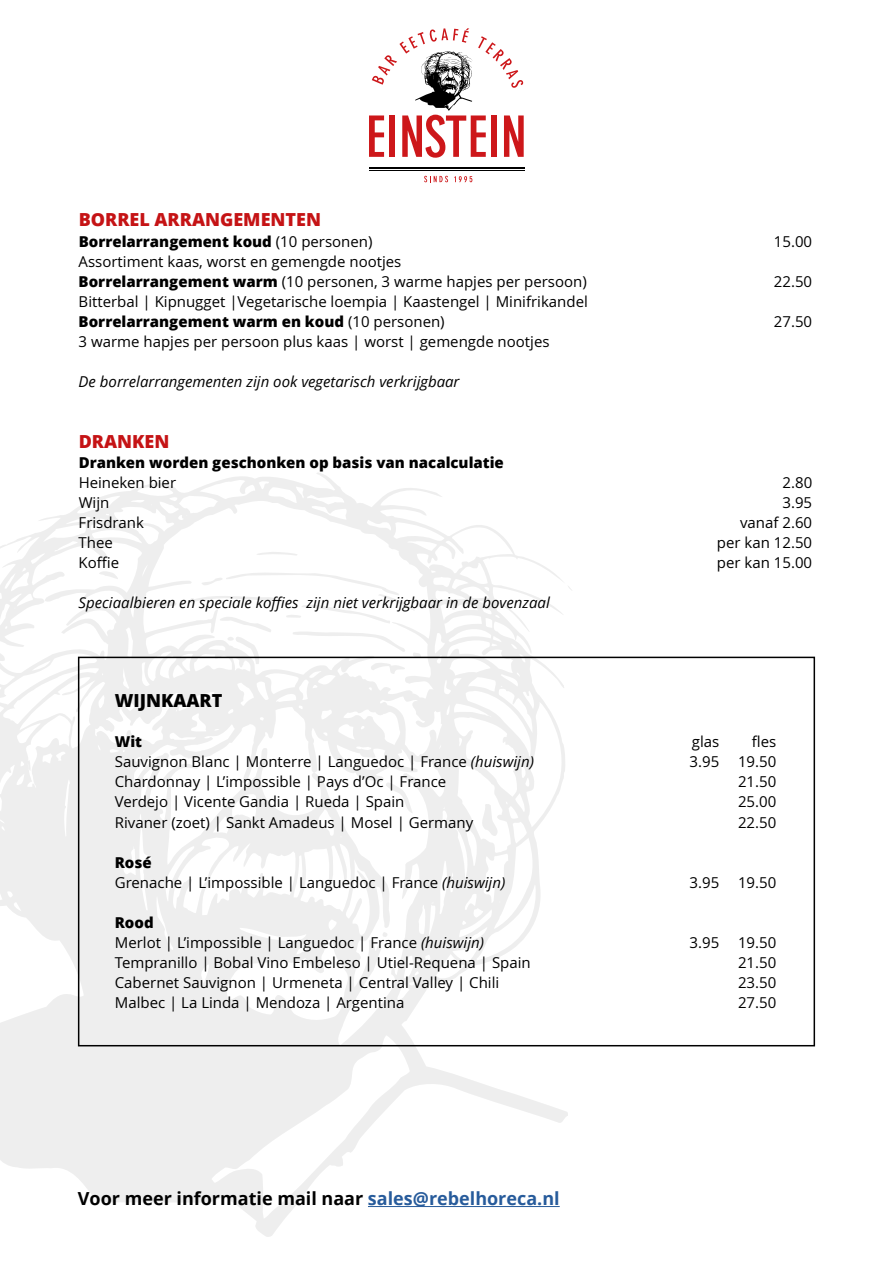
<style>
.page{position:relative;width:893px;height:1263px;background:#fff}
.page>*{position:absolute;margin:0;border:0;box-sizing:border-box;transform-origin:0 0}
.t1{font:700 18px "Open Sans";color:#000}
.t2{font:800 18px "Open Sans";color:#c51315}
.t3{font:800 18px "Open Sans";color:#000}
.t4{font:15px/20.1px "Open Sans";color:#000}
.t5{font:italic 15px "Open Sans";color:#000}
.t6{font:800 15px "Open Sans";color:#000}
.s1{font-weight:400}
.s2{font-weight:800}
.s3{font-style:italic}
.s4{color:#275b9b}
</style>
<div class="page">
<svg style="left:424px;top:176px;width:24px;height:6px"></svg>
<svg style="left:454px;top:176px;width:18px;height:6px"></svg>
<hr style="left:369px;top:167px;width:155px;height:2px;background:#000">
<hr style="left:369px;top:170px;width:155px;height:1px;background:#000">
<svg style="left:369px;top:28px;width:155px;height:130px"></svg>
<svg style="left:0;top:473px;width:568px;height:764px"></svg>
<svg style="left:256px;top:552px;width:42px;height:4px"></svg>
<svg style="left:99px;top:570px;width:19px;height:9px"></svg>
<svg style="left:189px;top:568px;width:236px;height:107px"></svg>
<svg style="left:162px;top:762px;width:37px;height:22px"></svg>
<svg style="left:386px;top:782px;width:27px;height:31px"></svg>
<svg style="left:477px;top:803px;width:24px;height:34px"></svg>
<svg style="left:259px;top:873px;width:4px;height:13px"></svg>
<svg style="left:382px;top:932px;width:6px;height:5px"></svg>
<div style="left:78px;top:657px;width:737px;height:389px;border:2px solid #000"></div>
<hr style="left:368px;top:1206px;width:192px;height:1px;background:#275b9b">
<p class="t2" style="left:79px;top:206px;width:244px">BORREL ARRANGEMENTEN</p>
<p class="t6" style="left:79px;top:230px;width:295px">Borrelarrangement koud <span class="s1">(10 personen)</span></p>
<p class="t4" style="left:774px;top:231px;width:40px">15.00</p>
<p class="t4" style="left:79px;top:251px;width:510px">Assortiment kaas, worst en gemengde nootjes<br><span class="s2">Borrelarrangement warm</span> (10 personen, 3 warme hapjes per persoon)</p>
<p class="t4" style="left:774px;top:271px;width:40px">22.50</p>
<p class="t4" style="left:79px;top:292px;width:511px">Bitterbal | Kipnugget |Vegetarische loempia | Kaastengel | Minifrikandel<br><span class="s2">Borrelarrangement warm en koud</span> (10 personen)</p>
<p class="t4" style="left:79px;top:332px;width:472px">3 warme hapjes per persoon plus kaas | worst | gemengde nootjes</p>
<p class="t5" style="left:79px;top:371px;width:382px">De borrelarrangementen zijn ook vegetarisch verkrijgbaar</p>
<p class="t4" style="left:774px;top:312px;width:40px">27.50</p>
<p class="t2" style="left:79px;top:427px;width:92px">DRANKEN</p>
<p class="t6" style="left:79px;top:451px;width:427px">Dranken worden geschonken op basis van nacalculatie</p>
<p class="t4" style="left:79px;top:472px;width:99px">Heineken bier</p>
<p class="t4" style="left:782px;top:472px;width:31px">2.80</p>
<p class="t4" style="left:79px;top:493px;width:32px">Wijn</p>
<p class="t4" style="left:782px;top:493px;width:31px">3.95</p>
<p class="t4" style="left:79px;top:513px;width:67px">Frisdrank</p>
<p class="t4" style="left:740px;top:513px;width:74px">vanaf 2.60</p>
<p class="t4" style="left:79px;top:533px;width:36px">Thee</p>
<p class="t4" style="left:717px;top:533px;width:97px">per kan 12.50</p>
<p class="t4" style="left:79px;top:553px;width:42px">Koffie</p>
<p class="t4" style="left:717px;top:553px;width:97px">per kan 15.00</p>
<p class="t5" style="left:79px;top:593px;width:473px">Speciaalbieren en speciale koffies zijn niet verkrijgbaar in de bovenzaal</p>
<p class="t3" style="left:115px;top:687px;width:109px">WIJNKAART</p>
<p class="t6" style="left:115px;top:730px;width:29px">Wit</p>
<p class="t4" style="left:692px;top:732px;width:29px">glas</p>
<p class="t4" style="left:752px;top:732px;width:26px">fles</p>
<p class="t4" style="left:115px;top:752px;width:421px">Sauvignon Blanc | Monterre | Languedoc | France <span class="s3">(huiswijn)</span></p>
<p class="t4" style="left:690px;top:752px;width:88px">3.95 19.50</p>
<p class="t4" style="left:115px;top:772px;width:333px">Chardonnay | L’impossible | Pays d’Oc | France</p>
<p class="t4" style="left:738px;top:772px;width:40px">21.50</p>
<p class="t4" style="left:115px;top:792px;width:291px">Verdejo | Vicente Gandia | Rueda | Spain</p>
<p class="t4" style="left:738px;top:792px;width:40px">25.00</p>
<p class="t4" style="left:115px;top:812px;width:360px">Rivaner (zoet) | Sankt Amadeus | Mosel | Germany</p>
<p class="t4" style="left:738px;top:812px;width:40px">22.50</p>
<p class="t4" style="left:115px;top:852px;width:392px"><span class="s2">Rosé<br></span>Grenache | L’impossible | Languedoc | France <span class="s3">(huiswijn)</span></p>
<p class="t4" style="left:690px;top:873px;width:88px">3.95 19.50</p>
<p class="t4" style="left:115px;top:913px;width:371px"><span class="s2">Rood<br></span>Merlot | L’impossible | Languedoc | France <span class="s3">(huiswijn)</span></p>
<p class="t4" style="left:690px;top:933px;width:88px">3.95 19.50</p>
<p class="t4" style="left:115px;top:953px;width:417px">Tempranillo | Bobal Vino Embeleso | Utiel-Requena | Spain</p>
<p class="t4" style="left:738px;top:953px;width:40px">21.50</p>
<p class="t4" style="left:115px;top:973px;width:386px">Cabernet Sauvignon | Urmeneta | Central Valley | Chili</p>
<p class="t4" style="left:738px;top:973px;width:40px">23.50</p>
<p class="t4" style="left:115px;top:993px;width:291px">Malbec | La Linda | Mendoza | Argentina</p>
<p class="t4" style="left:738px;top:993px;width:40px">27.50</p>
<p class="t1" style="left:78px;top:1186px;width:483px">Voor meer informatie mail naar <span class="s4">sales@rebelhoreca.nl</span></p>
</div>
